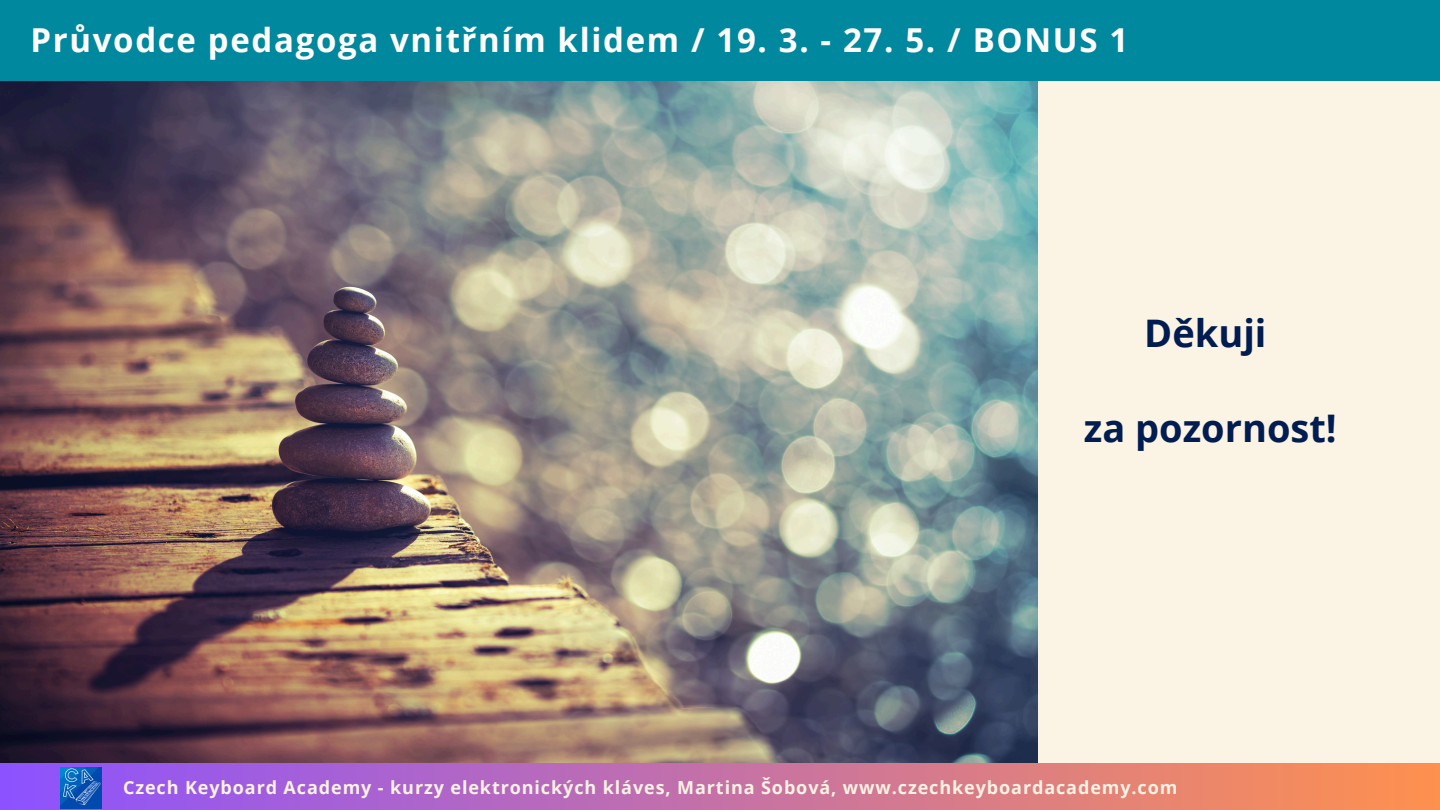
<style>
.page{position:relative;width:1440px;height:810px;background:#fbf3e4}
.page>*{position:absolute;margin:0;border:0;box-sizing:border-box;transform-origin:0 0}
.t1{font:700 38px "Open Sans";color:#011c50}
.t2{font:700 33px "Open Sans";letter-spacing:.05em;color:#fffdfa}
.t3{font:700 18px "Open Sans";letter-spacing:.05em;color:#fbf3e4}
</style>
<div class="page">
<img style="left:0;top:81px;width:1037px;height:683px">
<div style="left:0;top:764px;width:1440px;height:46px;background:linear-gradient(to right,#8c52ff,#fe914e)"></div>
<img style="left:60px;top:768px;width:41px;height:41px">
<div style="left:0;top:0;width:1440px;height:81px;background:#00889f"></div>
<p class="t2" style="left:31px;top:17px;width:1099px">Průvodce pedagoga vnitřním klidem / 19. 3. - 27. 5. / BONUS 1</p>
<p class="t1" style="left:1144px;top:307px;width:124px">Děkuji</p>
<p class="t1" style="left:1084px;top:401px;width:254px">za pozornost!</p>
<h1 class="t3" style="left:123px;top:774px;width:1056px">Czech Keyboard Academy - kurzy elektronických kláves, Martina Šobová, www.czechkeyboardacademy.com</h1>
</div>
